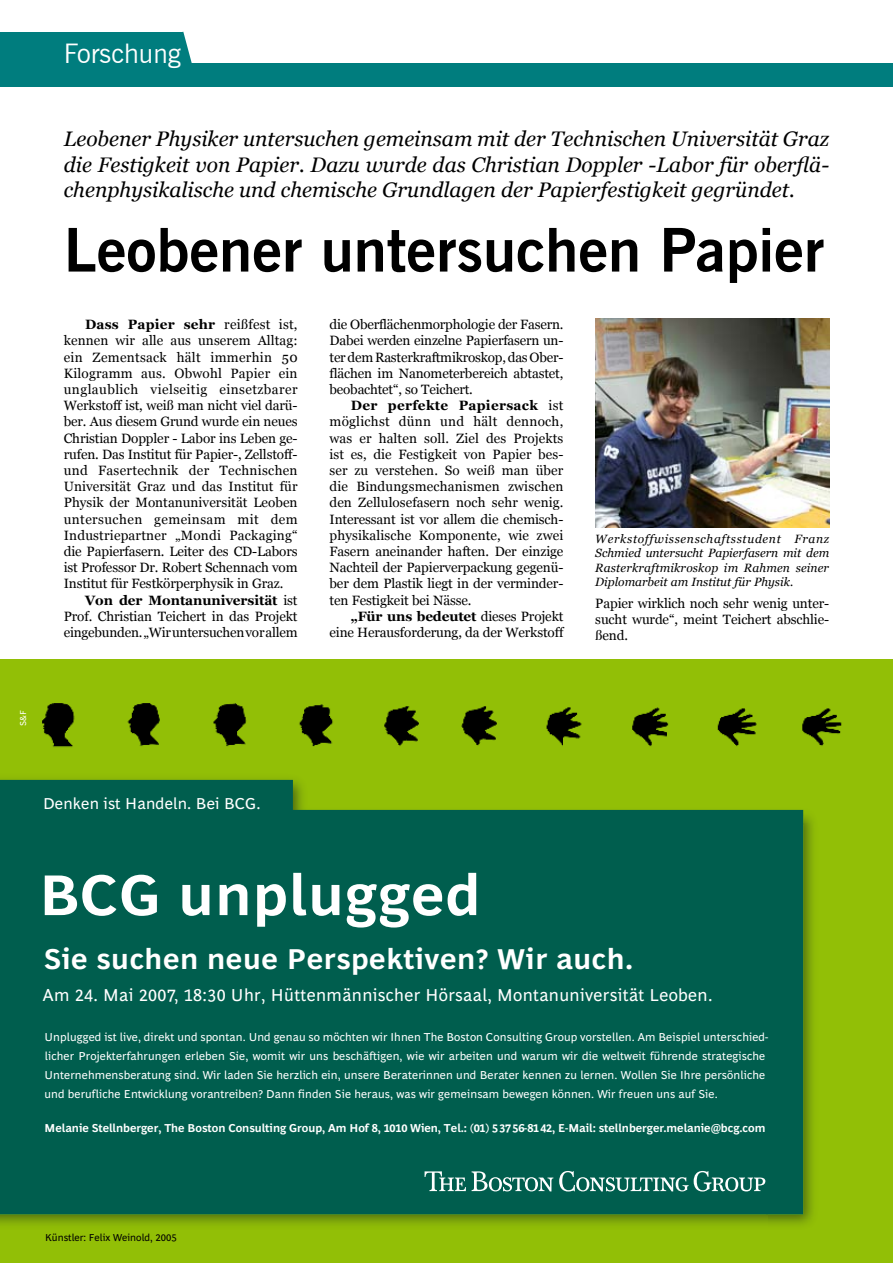
<style>
.page{position:relative;width:893px;height:1263px;background:#fff}
.page>*{position:absolute;margin:0;border:0;box-sizing:border-box;transform-origin:0 0}
.t1{font:700 60px "News Gothic BT";color:#000}
.t2{font:700 58.2px "Henderson Sans Beta";letter-spacing:.02em;color:#fff}
.t3{font:700 29.1px "Henderson Sans Beta";letter-spacing:.02em;color:#fff}
.t4{font:27px "News Gothic BT";color:#fff}
.t5{font:italic 21px/25.2px "Georgia";color:#000;text-align:justify}
.t6{font:17.4px "Henderson Sans Beta";letter-spacing:.02em;color:#fff}
.t7{font:16.05px "Henderson Sans Beta";letter-spacing:.01em;color:#fff}
.t8{font:13.5px/16.2px "Georgia";letter-spacing:-.01em;color:#000;text-align:justify}
.t9{font:italic 12px/14.4px "Georgia";color:#000;text-align:justify}
.t10{font:11.7px/18.9px "Henderson Sans Beta";letter-spacing:.01em;color:#fff}
.t11{font:700 11.7px "Henderson Sans Beta";letter-spacing:-.005em;color:#fff}
.t12{font:10.2px "Henderson Sans Beta";color:#000}
.t13{font:8.7px "Henderson Sans Beta";color:#fff}
.s1{font-weight:700}
</style>
<div class="page">
<div style="left:0;top:64px;width:893px;height:23px;background:#007d7e"></div>
<div style="left:0;top:32px;width:183px;height:36px;background:#007d7e"></div>
<svg style="left:183px;top:32px;width:9px;height:32px"></svg>
<img style="left:595px;top:319px;width:234px;height:208px">
<div style="left:0;top:659px;width:893px;height:604px;background:#92bf06"></div>
<img style="left:42px;top:703px;width:800px;height:44px">
<img style="left:0;top:779px;width:813px;height:45px">
<img style="left:767px;top:824px;width:46px;height:401px">
<img style="left:0;top:1214px;width:767px;height:11px">
<div style="left:0;top:780px;width:803px;height:434px;background:#005e4e"></div>
<svg style="left:424px;top:1171px;width:341px;height:20px;background:#41877b"></svg>
<p class="t13" style="left:17px;top:726px;width:17px;rotate:-90deg">S&amp;F</p>
<h3 class="t4" style="left:64px;top:38px;width:119px">Forschung</h3>
<p class="t5" style="left:64px;top:127px;width:767px">Leobener Physiker untersuchen gemeinsam mit der Technischen Universität Graz die Festigkeit von Papier. Dazu wurde das Christian Doppler -Labor für oberflä&shy;chenphysikalische und chemische Grundlagen der Papierfestigkeit gegründet.</p>
<h1 class="t1" style="left:64px;top:214px;width:762px">Leobener untersuchen Papier</h1>
<p class="t8" style="left:64px;top:316px;width:235px;text-indent:21px"><span class="s1">Dass Papier sehr</span> reißfest ist, kennen wir alle aus unserem Alltag: ein Zementsack hält immerhin 50<br>Kilogramm aus. Obwohl Papier ein unglaublich vielseitig einsetzbarer Werkstoff ist, weiß man nicht viel darü&shy;ber. Aus diesem Grund wurde ein neues Christian Doppler - Labor ins Leben ge&shy;rufen. Das Institut für Papier-, Zellstoff&shy;und Fasertechnik der Technischen Universität Graz und das Institut für Physik der Montanuniversität Leoben untersuchen gemeinsam mit dem Industriepartner „Mondi Packaging“ die Papierfasern. Leiter des CD-Labors ist Professor Dr. Robert Schennach vom Institut für Festkörperphysik in Graz.</p>
<p class="t8" style="left:64px;top:592px;width:235px;text-indent:21px"><span class="s1">Von der Montanuniversität</span> ist Prof. Christian Teichert in das Projekt eingebunden. „Wir untersuchen vor all-em</p>
<p class="t8" style="left:330px;top:316px;width:235px">die Oberflächenmorphologie der Fasern.<br>Dabei werden einzelne Pa-pierfasern un&shy;ter dem Raster-kraft-mikroskop, das Ober&shy;flächen im Nano-meterbereich abtastet, beobachtet“, so Teichert.</p>
<p class="t8" style="left:330px;top:397px;width:235px;text-indent:21px"><span class="s1">Der perfekte Pa-pier-sack</span> ist möglichst dünn und hält dennoch, was er halten soll. Ziel des Pro-jekts ist es, die Festigkeit von Papier bes&shy;ser zu verstehen. So weiß man über die Bindungsmechanismen zwischen den Zellulose-fasern noch sehr wenig.<br>Interessant ist vor allem die chemisch&shy;physikalische Komponente, wie zwei Fasern aneinander haften. Der einzige Nachteil der Papierverpackung gegenü&shy;ber dem Plastik liegt in der verminder&shy;ten Festigkeit bei Nässe.</p>
<p class="t8" style="left:330px;top:608px;width:235px;text-align:right"><span class="s1">„Für uns bedeutet</span> dieses Projekt eine Herausforderung, da der Werkstoff</p>
<p class="t9" style="left:595px;top:531px;width:235px">Werkstoffwissenschaftsstudent Franz Schmied untersucht Papierfasern mit dem Rasterkraftmikroskop im Rahmen seiner Diplomarbeit am Institut für Physik.</p>
<p class="t8" style="left:595px;top:595px;width:235px">Papier wirklich noch sehr wenig unter&shy;sucht wurde“, meint Teichert abschlie&shy;ßend.</p>
<p class="t7" style="left:43px;top:792px;width:219px">Denken ist Handeln. Bei BCG.</p>
<h2 class="t2" style="left:39px;top:851px;width:443px">BCG unplugged</h2>
<h3 class="t3" style="left:44px;top:937px;width:591px">Sie suchen neue Perspektiven? Wir auch.</h3>
<p class="t6" style="left:43px;top:982px;width:671px">Am 24. Mai 2007, 18:30 Uhr, Hüttenmännischer Hörsaal, Montanuniversität Leoben.</p>
<p class="t10" style="left:44px;top:1027px;width:725px">Unplugged ist live, direkt und spontan. Und genau so möchten wir Ihnen The Boston Consulting Group vorstellen. Am Beispiel unterschied&shy;licher Projekterfahrungen erleben Sie, womit wir uns beschäftigen, wie wir arbeiten und warum wir die weltweit führende strategische Unternehmensberatung sind. Wir laden Sie herzlich ein, unsere Beraterinnen und Berater kennen zu lernen. Wollen Sie Ihre persönliche und berufliche Entwicklung vorantreiben? Dann finden Sie heraus, was wir gemeinsam bewegen können. Wir freuen uns auf Sie.</p>
<p class="t11" style="left:45px;top:1119px;width:722px">Melanie Stellnberger, The Boston Consulting Group, Am Hof 8, 1010 Wien, Tel.: (01) 5 37 56-81 42, E-Mail: stellnberger.melanie@bcg.com</p>
<p class="t12" style="left:45px;top:1230px;width:133px">Künstler: Felix Weinold, 2005</p>
</div>
